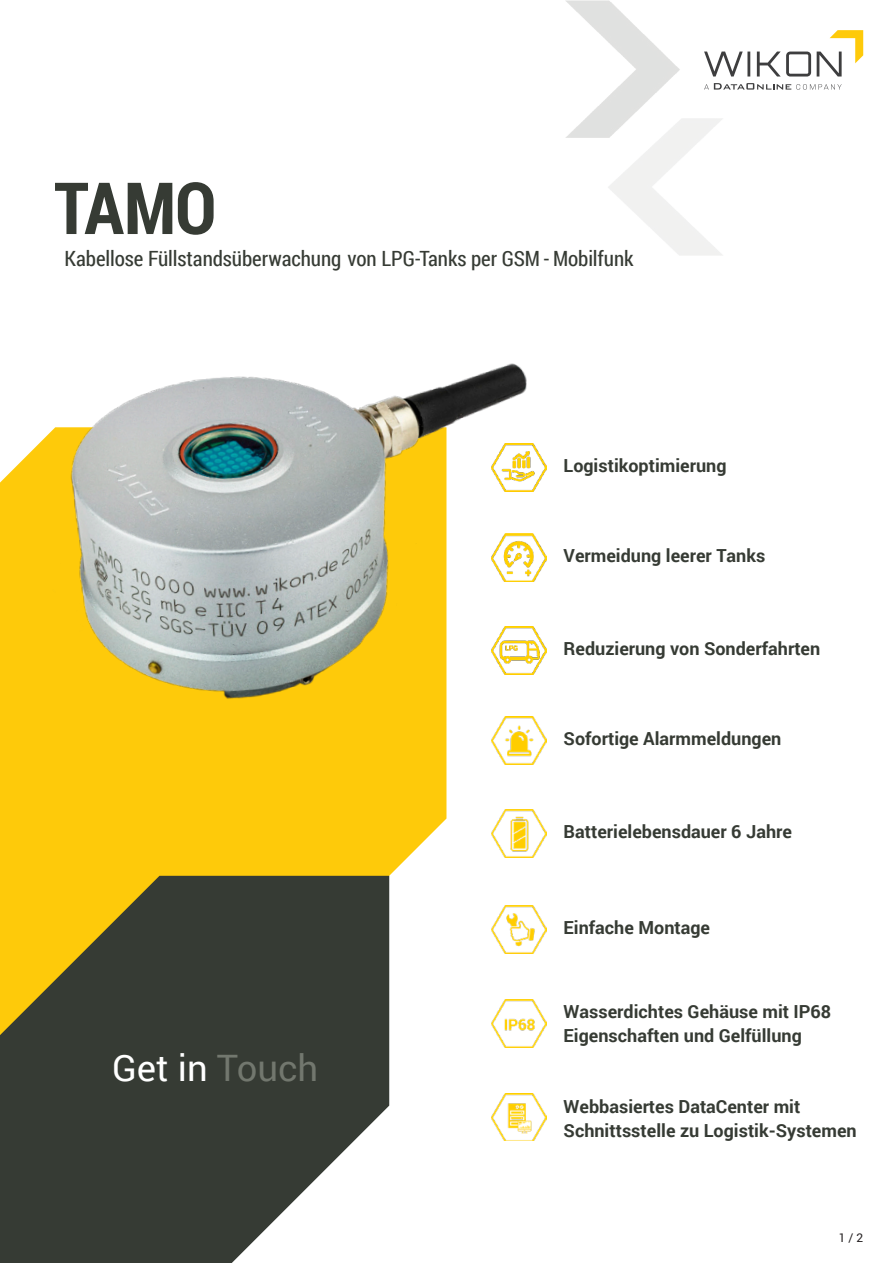
<style>
.page{position:relative;width:893px;height:1263px;background:#fff}
.page>*{position:absolute;margin:0;border:0;box-sizing:border-box;transform-origin:0 0}
.t1{font:700 72px "Roboto Condensed";color:#363b34}
.t2{font:36.45px "Roboto";color:#fff}
.t3{font:21px "Roboto Condensed";letter-spacing:-.005em;color:#363b34}
.t4{font:700 18px/24px "Roboto";color:#363b34}
.t5{font:12px "Roboto";color:#231f20}
.s1{color:#72776e}
</style>
<div class="page">
<svg style="left:724px;top:30px;width:139px;height:47px"></svg>
<svg style="left:724px;top:83px;width:118px;height:7px"></svg>
<img style="left:566px;top:0;width:158px;height:255px">
<svg style="left:0;top:451px;width:446px;height:655px;fill:#feca0a"></svg>
<svg style="left:0;top:876px;width:389px;height:387px;background:#575741"></svg>
<img style="left:31px;top:363px;width:503px;height:364px">
<img style="left:491px;top:717px;width:56px;height:48px">
<img style="left:491px;top:809px;width:56px;height:48px">
<img style="left:491px;top:906px;width:56px;height:48px">
<img style="left:491px;top:999px;width:56px;height:48px">
<img style="left:491px;top:1093px;width:56px;height:48px">
<img style="left:491px;top:444px;width:55px;height:47px">
<img style="left:491px;top:534px;width:55px;height:48px">
<img style="left:491px;top:626px;width:55px;height:48px">
<h1 class="t1" style="left:54px;top:158px;width:164px">TAMO</h1>
<p class="t3" style="left:65px;top:243px;width:570px">Kabellose Füllstandsüberwachung von LPG-Tanks per GSM - Mobilfunk</p>
<p class="t4" style="left:564px;top:453px;width:164px">Logistikoptimierung</p>
<p class="t4" style="left:564px;top:543px;width:203px">Vermeidung leerer Tanks</p>
<p class="t4" style="left:564px;top:636px;width:258px">Reduzierung von Sonderfahrten</p>
<p class="t4" style="left:564px;top:726px;width:219px">Sofortige Alarmmeldungen</p>
<p class="t4" style="left:564px;top:819px;width:230px">Batterielebensdauer 6 Jahre</p>
<p class="t4" style="left:564px;top:915px;width:148px">Einfache Montage</p>
<h2 class="t2" style="left:112px;top:1042px;width:208px">Get in <span class="s1">Touch</span></h2>
<p class="t4" style="left:564px;top:999px;width:269px">Wasserdichtes Gehäuse mit IP68<br>Eigenschaften und Gelfüllung</p>
<p class="t4" style="left:564px;top:1093px;width:295px">Webbasiertes DataCenter mit<br>Schnittsstelle zu Logistik-Systemen</p>
<p class="t5" style="left:839px;top:1229px;width:26px">1 / 2</p>
</div>
